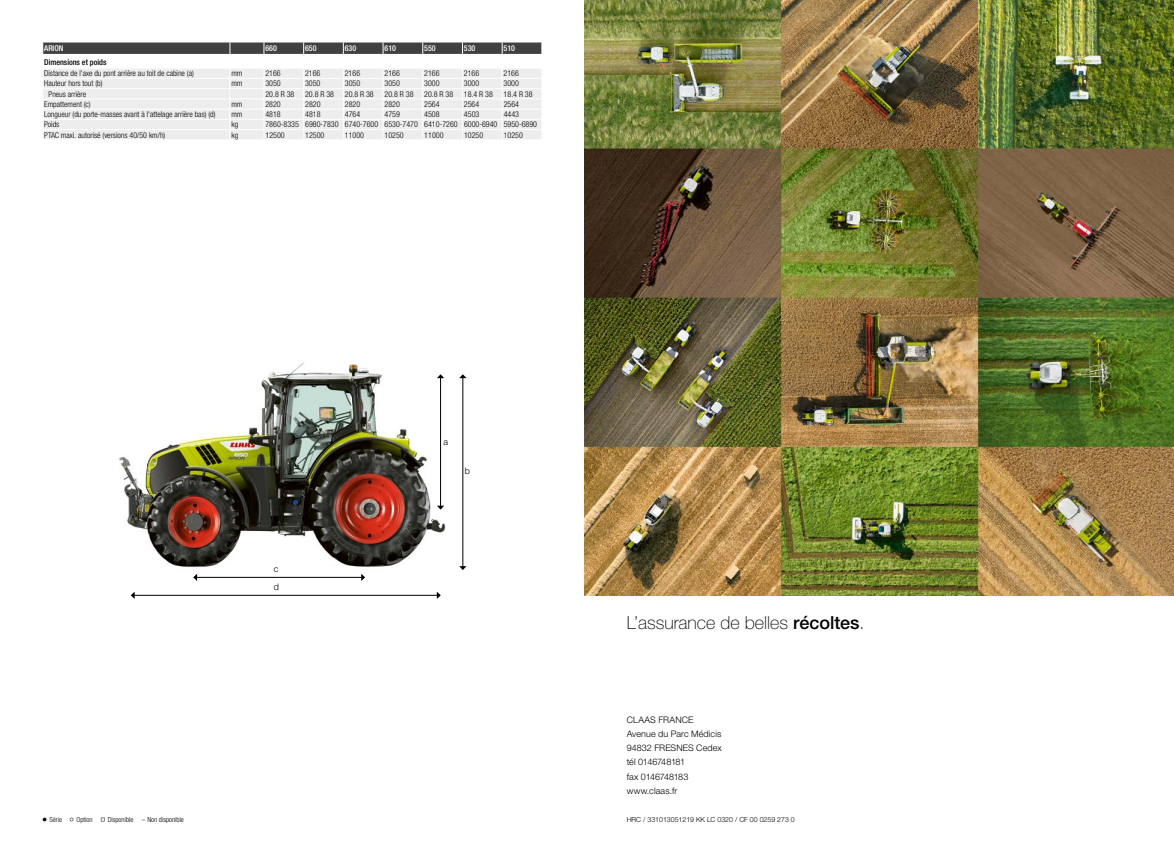
<style>
.page{position:relative;width:1174px;height:842px;background:#fff}
.page>*{position:absolute;margin:0;border:0;box-sizing:border-box;transform-origin:0 0}
.t1{font:100 18px "CLAAS Helvetica Neue";color:#000}
.t2{font:300 9px/14.2px "CLAAS Helvetica Neue";letter-spacing:.01em;color:#000}
.t3{font:300 condensed 8px "CLAAS Helvetica Neue";color:#000}
.t4{font:500 condensed 8px "CLAAS Helvetica Neue";color:#fff}
.t5{font:500 condensed 8px "CLAAS Helvetica Neue";color:#000}
.t6{font:300 condensed 7px "CLAAS Helvetica Neue";color:#000}
.t7{font:300 7px "CLAAS Helvetica Neue";color:#000}
.s1{font-weight:500}
</style>
<div class="page">
<img style="left:119px;top:363px;width:342px;height:214px">
<hr style="left:462px;top:378px;width:1px;height:189px;background:#000">
<svg style="left:459px;top:566px;width:7px;height:4px"></svg>
<svg style="left:459px;top:374px;width:7px;height:4px"></svg>
<hr style="left:440px;top:378px;width:1px;height:128px;background:#000">
<svg style="left:437px;top:506px;width:7px;height:4px"></svg>
<svg style="left:437px;top:374px;width:7px;height:4px"></svg>
<hr style="left:196px;top:577px;width:166px;height:1px;background:#000">
<svg style="left:361px;top:574px;width:4px;height:7px"></svg>
<svg style="left:193px;top:574px;width:4px;height:7px"></svg>
<hr style="left:134px;top:595px;width:303px;height:1px;background:#000">
<svg style="left:437px;top:592px;width:4px;height:7px"></svg>
<svg style="left:131px;top:592px;width:4px;height:7px"></svg>
<svg style="left:43px;top:69px;width:498px;height:70px"></svg>
<svg style="left:43px;top:43px;width:499px;height:11px;background:#444"></svg>
<img style="left:584px;top:0;width:590px;height:595px">
<p class="t4" style="left:44px;top:43px;width:21px">ARION</p>
<p class="t4" style="left:265px;top:43px;width:13px">660</p>
<p class="t4" style="left:305px;top:43px;width:13px">650</p>
<p class="t4" style="left:345px;top:43px;width:13px">630</p>
<p class="t4" style="left:384px;top:43px;width:13px">610</p>
<p class="t4" style="left:424px;top:43px;width:13px">550</p>
<p class="t4" style="left:464px;top:43px;width:13px">530</p>
<p class="t4" style="left:503px;top:43px;width:13px">510</p>
<p class="t5" style="left:44px;top:57px;width:64px">Dimensions et poids</p>
<p class="t3" style="left:44px;top:68px;width:151px">Distance de l'axe du pont arrière au toit de cabine (a)</p>
<p class="t3" style="left:231px;top:68px;width:12px">mm</p>
<p class="t3" style="left:265px;top:68px;width:17px">2166</p>
<p class="t3" style="left:305px;top:68px;width:17px">2166</p>
<p class="t3" style="left:345px;top:68px;width:17px">2166</p>
<p class="t3" style="left:384px;top:68px;width:17px">2166</p>
<p class="t3" style="left:424px;top:68px;width:17px">2166</p>
<p class="t3" style="left:464px;top:68px;width:17px">2166</p>
<p class="t3" style="left:503px;top:68px;width:17px">2166</p>
<p class="t3" style="left:44px;top:78px;width:60px">Hauteur hors tout (b)</p>
<p class="t3" style="left:231px;top:78px;width:12px">mm</p>
<p class="t3" style="left:265px;top:78px;width:17px">3050</p>
<p class="t3" style="left:305px;top:78px;width:17px">3050</p>
<p class="t3" style="left:345px;top:78px;width:17px">3050</p>
<p class="t3" style="left:384px;top:78px;width:17px">3050</p>
<p class="t3" style="left:424px;top:78px;width:17px">3000</p>
<p class="t3" style="left:464px;top:78px;width:17px">3000</p>
<p class="t3" style="left:503px;top:78px;width:17px">3000</p>
<p class="t3" style="left:48px;top:89px;width:39px">Pneus arrière</p>
<p class="t3" style="left:265px;top:89px;width:30px">20.8 R 38</p>
<p class="t3" style="left:305px;top:89px;width:30px">20.8 R 38</p>
<p class="t3" style="left:345px;top:89px;width:30px">20.8 R 38</p>
<p class="t3" style="left:384px;top:89px;width:30px">20.8 R 38</p>
<p class="t3" style="left:424px;top:89px;width:30px">20.8 R 38</p>
<p class="t3" style="left:464px;top:89px;width:30px">18.4 R 38</p>
<p class="t3" style="left:503px;top:89px;width:30px">18.4 R 38</p>
<p class="t3" style="left:44px;top:99px;width:48px">Empattement (c)</p>
<p class="t3" style="left:231px;top:99px;width:12px">mm</p>
<p class="t3" style="left:265px;top:99px;width:17px">2820</p>
<p class="t3" style="left:305px;top:99px;width:17px">2820</p>
<p class="t3" style="left:345px;top:99px;width:17px">2820</p>
<p class="t3" style="left:384px;top:99px;width:17px">2820</p>
<p class="t3" style="left:424px;top:99px;width:17px">2564</p>
<p class="t3" style="left:464px;top:99px;width:17px">2564</p>
<p class="t3" style="left:503px;top:99px;width:17px">2564</p>
<p class="t3" style="left:44px;top:109px;width:173px">Longueur (du porte-masses avant à l'attelage arrière bas) (d)</p>
<p class="t3" style="left:231px;top:109px;width:12px">mm</p>
<p class="t3" style="left:265px;top:109px;width:17px">4818</p>
<p class="t3" style="left:305px;top:109px;width:17px">4818</p>
<p class="t3" style="left:345px;top:109px;width:17px">4764</p>
<p class="t3" style="left:384px;top:109px;width:17px">4759</p>
<p class="t3" style="left:424px;top:109px;width:17px">4508</p>
<p class="t3" style="left:464px;top:109px;width:17px">4503</p>
<p class="t3" style="left:503px;top:109px;width:17px">4443</p>
<p class="t3" style="left:44px;top:119px;width:17px">Poids</p>
<p class="t3" style="left:231px;top:119px;width:8px">kg</p>
<p class="t3" style="left:265px;top:119px;width:273px">7860-8335 6980-7830 6740-7600 6530-7470 6410-7260 6000-6940 5950-6890</p>
<p class="t3" style="left:44px;top:130px;width:122px">PTAC maxi. autorisé (versions 40/50 km/h)</p>
<p class="t3" style="left:231px;top:130px;width:8px">kg</p>
<p class="t3" style="left:265px;top:130px;width:21px">12500</p>
<p class="t3" style="left:305px;top:130px;width:21px">12500</p>
<p class="t3" style="left:345px;top:130px;width:21px">11000</p>
<p class="t3" style="left:384px;top:130px;width:21px">10250</p>
<p class="t3" style="left:424px;top:130px;width:21px">11000</p>
<p class="t3" style="left:464px;top:130px;width:21px">10250</p>
<p class="t3" style="left:504px;top:130px;width:21px">10250</p>
<p class="t2" style="left:274px;top:560px;width:7px;line-height:17.9px">c d</p>
<p class="t6" style="left:42px;top:815px;width:143px">● Série ○ Option □ Disponible – Non disponible</p>
<p class="t2" style="left:443px;top:435px;width:6px">a</p>
<p class="t2" style="left:465px;top:464px;width:7px">b</p>
<h1 class="t1" style="left:626px;top:611px;width:239px">L’assurance de belles <span class="s1">récoltes</span>.</h1>
<p class="t2" style="left:626px;top:713px;width:97px">CLAAS FRANCE<br>Avenue du Parc Médicis<br>94832 FRESNES Cedex tél 0146748181<br>fax 0146748183 www.claas.fr</p>
<p class="t7" style="left:626px;top:815px;width:169px">HRC / 331013051219 KK LC 0320 / CF 00 0259 273 0</p>
</div>
